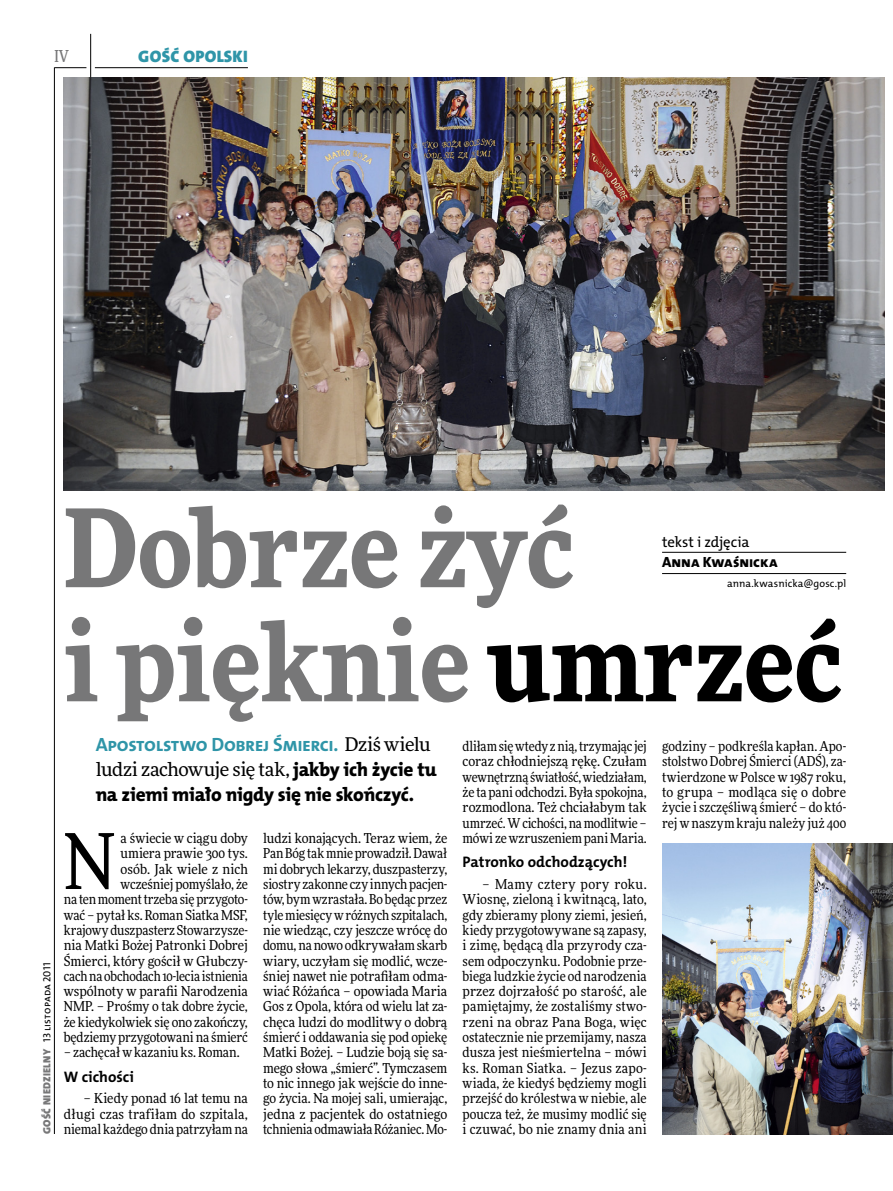
<style>
.page{position:relative;width:893px;height:1191px;background:#fff}
.page>*{position:absolute;margin:0;border:0;box-sizing:border-box;transform-origin:0 0}
.t1{font:900 108px/114px "Freeday Narrow";color:#777778}
.t2{font:76.95px "Freeday Narrow News";color:#000}
.t3{font:19.35px "The Mix HP7 Bld";letter-spacing:-.025em;color:#2f95a8}
.t4{font:19.35px "The Mix HP8 Ex Bld";letter-spacing:-.015em;color:#000}
.t5{font:18.9px "Freeday News";letter-spacing:-.02em;color:#000}
.t6{font:16.65px "The Mix HP9 Blk";letter-spacing:.02em;color:#2f95a8}
.t7{font:500 16.5px "Freeday Narrow";color:#777778;scale:.9 1}
.t8{font:15.3px "The Mix HP7 Bld";letter-spacing:-.005em;color:#000}
.t9{font:14.85px "The Mix HP5 Plain";letter-spacing:-.01em;color:#000}
.t10{font:14.85px "The Mix HP8 Ex Bld";color:#000}
.t11{font:13.65px/15.3px "Freeday Narrow News";letter-spacing:-.005em;color:#000;text-align:justify}
.t12{font:10.5px "The Mix HP5 Plain";letter-spacing:.01em;color:#000}
.s1{font-family:"The Mix HP9 Blk";color:#777778}
.s2{color:#000}
.s3{font-family:"Freeday News";font-size:18.9px;color:#000}
.s4{font-family:"The Mix HP8 Ex Bld";font-size:19.35px}
</style>
<div class="page">
<hr style="left:54px;top:67px;width:1px;height:1067px;background:#000">
<hr style="left:90px;top:34px;width:1px;height:43px;background:#000">
<hr style="left:54px;top:67px;width:32px;height:1px;background:#000">
<hr style="left:95px;top:67px;width:153px;height:1px;background:#000">
<hr style="left:662px;top:552px;width:184px;height:1px;background:#000">
<hr style="left:662px;top:573px;width:184px;height:1px;background:#000">
<img style="left:64px;top:77px;width:820px;height:414px">
<img style="left:662px;top:843px;width:231px;height:291px">
<p class="t7" style="left:54px;top:46px;width:17px">IV</p>
<p class="t6" style="left:138px;top:46px;width:111px">GOŚĆ OPOLSKI</p>
<p class="t12" style="left:40px;top:1134px;width:173px;rotate:-90deg"><span class="s1">GOŚĆ NIEDZIELNY</span> 13 listopada 2011</p>
<h1 class="t1" style="left:64px;top:488px;width:780px">Dobrze żyć<br>i pięknie <span class="s2">umrzeć</span></h1>
<h3 class="t3" style="left:96px;top:732px;width:337px">Apostolstwo Dobrej Śmierci. <span class="s3">Dziś wielu</span></h3>
<h3 class="t5" style="left:96px;top:757px;width:343px">ludzi zachowuje się tak, <span class="s4">jakby ich życie tu</span></h3>
<h3 class="t4" style="left:96px;top:781px;width:320px">na ziemi miało nigdy się nie skończyć.</h3>
<p class="t9" style="left:662px;top:533px;width:89px">tekst i zdjęcia</p>
<p class="t10" style="left:662px;top:553px;width:117px">Anna Kwaśnicka</p>
<p class="t12" style="left:727px;top:576px;width:121px">anna.kwasnicka@gosc.pl</p>
<p class="t11" style="left:463px;top:738px;width:186px">dliłam się wtedy z nią, trzymając jej coraz chłodniejszą rękę. Czułam wewnętrzną światłość, wiedziałam, że ta pani odchodzi. Była spokojna, rozmodlona. Też chciałabym tak umrzeć. W cichości, na modlitwie – mówi ze wzruszeniem pani Maria.</p>
<p class="t8" style="left:463px;top:852px;width:166px">Patronko odchodzących!</p>
<p class="t11" style="left:463px;top:876px;width:186px;text-indent:20px">– Mamy cztery pory roku.<br>Wiosnę, zieloną i kwitnącą, lato, gdy zbieramy plony ziemi, jesień, kiedy przygotowywane są zapasy, i zimę, będącą dla przyrody cza&shy;sem odpoczynku. Podobnie prze&shy;biega ludzkie życie od narodzenia przez dojrzałość po starość, ale pamiętajmy, że zostaliśmy stwo&shy;rzeni na obraz Pana Boga, więc ostatecznie nie przemijamy, nasza dusza jest nieśmiertelna – mówi ks. Roman Siatka. – Jezus zapo&shy;wiada, że kiedyś będziemy mogli przejść do królestwa w niebie, ale poucza też, że musimy modlić się i czuwać, bo nie znamy dnia ani</p>
<p class="t11" style="left:662px;top:738px;width:186px">godziny – podkreśla kapłan. Apo&shy;stolstwo Dobrej Śmierci (ADŚ), za&shy;twierdzone w Polsce w 1987 roku, to grupa – modląca się o dobre życie i szczęśliwą śmierć – do któ&shy;rej w naszym kraju należy już 400</p>
<p class="t11" style="left:64px;top:830px;width:186px;text-align:right">a świecie w ciągu doby<br>umiera prawie 300 tys.<br>osób. Jak wiele z nich<br>wcześniej pomyślało, że<br>na ten moment trzeba się przygoto&shy;wać – pytał ks. Roman Siatka MSF, krajowy duszpasterz Stowarzysze&shy;nia Matki Bożej Patronki Dobrej<br>Śmierci, który gościł w Głubczy&shy;cach na obchodach 10-lecia istnienia wspólnoty w parafii Narodzenia<br>NMP. – Prośmy o tak dobre życie, że kiedykolwiek się ono zakończy, będziemy przygotowani na śmierć</p>
<p class="t11" style="left:64px;top:1044px;width:177px">– zachęcał w kazaniu ks. Roman.</p>
<p class="t8" style="left:64px;top:1066px;width:72px">W cichości</p>
<p class="t11" style="left:64px;top:1090px;width:186px;text-indent:20px">– Kiedy ponad 16 lat temu na długi czas trafiłam do szpitala, niemal każdego dnia patrzyłam na</p>
<p class="t11" style="left:263px;top:830px;width:186px">ludzi konających. Teraz wiem, że Pan Bóg tak mnie prowadził. Dawał mi dobrych lekarzy, duszpasterzy, siostry zakonne czy innych pacjen&shy;tów, bym wzrastała. Bo będąc przez tyle miesięcy w różnych szpitalach, nie wiedząc, czy jeszcze wrócę do domu, na nowo odkrywałam skarb wiary, uczyłam się modlić, wcze&shy;śniej nawet nie potrafiłam odma&shy;wiać Różańca – opowiada Maria Gos z Opola, która od wielu lat za&shy;chęca ludzi do modlitwy o dobrą śmierć i oddawania się pod opiekę Matki Bożej. – Ludzie boją się sa&shy;mego słowa „śmierć”. Tymczasem to nic innego jak wejście do inne&shy;go życia. Na mojej sali, umierając, jedna z pacjentek do ostatniego tchnienia odmawiała Różaniec. Mo-</p>
<h2 class="t2" style="left:64px;top:814px;width:54px">N</h2>
</div>
